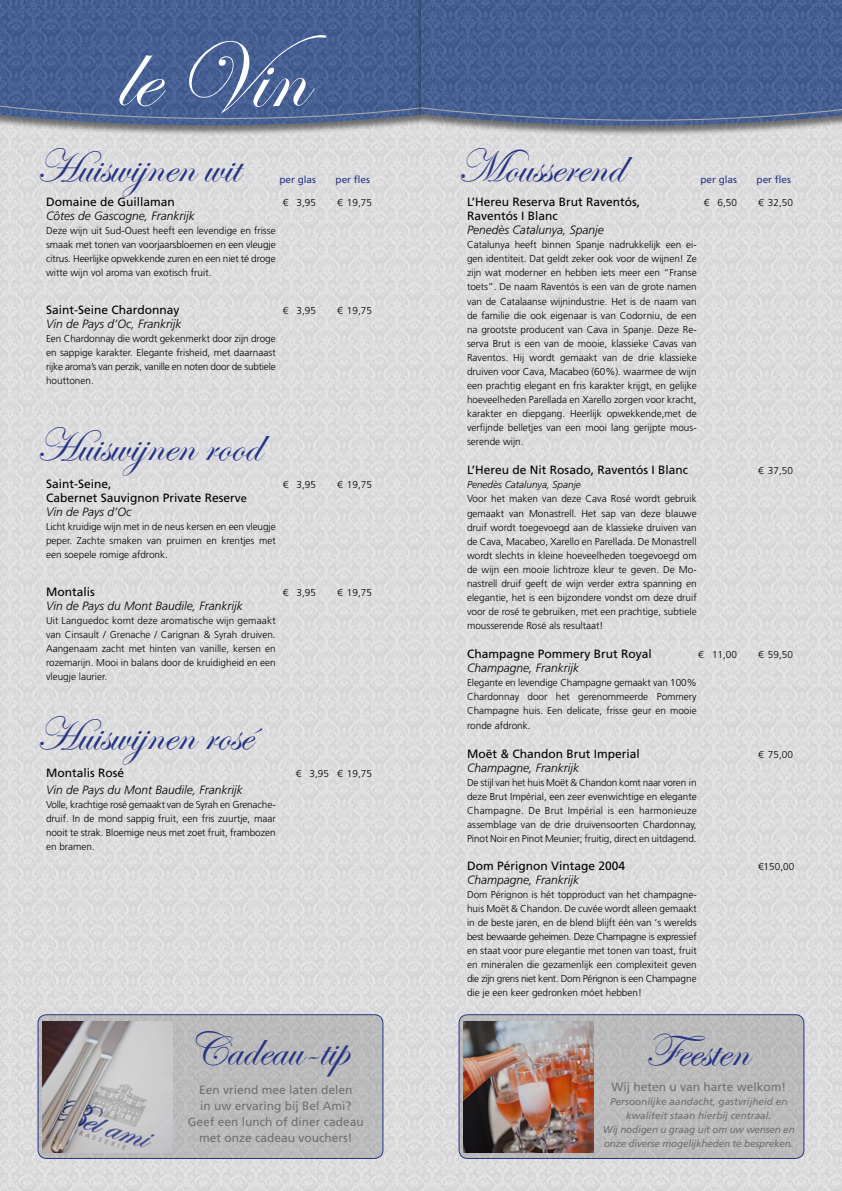
<style>
.page{position:relative;width:842px;height:1191px;background:#fff}
.page>*{position:absolute;margin:0;border:0;box-sizing:border-box;transform-origin:0 0}
.t1{font:101px "Edwardian Script ITC";color:#fff}
.t2{font:48px "Edwardian Script ITC";color:#253483}
.t3{font:12px/14px "Frutiger LT Std";color:#000}
.t4{font:italic 300 12px "Frutiger LT Std";color:#000}
.t5{font:12px/16px "Frutiger LT Std";color:#6f6f6e;text-align:center}
.t6{font:300 10px/14px "Frutiger LT Std";color:#000;text-align:justify}
.t7{font:italic 10px/14px "Frutiger LT Std";color:#6f6f6e;text-align:center}
.t8{font:10px "Frutiger LT Std";color:#253483}
.t9{font:italic 300 10px "Frutiger LT Std";color:#000}
.s1{font-size:11px}
.s2{font-weight:300;font-style:italic}
</style>
<div class="page">
<div style="left:0;top:138px;width:421px;height:1053px;background:#dcdcde"></div>
<div style="left:421px;top:0;width:421px;height:1191px;background:#dcdcde"></div>
<img style="left:0;top:0;width:416px;height:54px">
<img style="left:459px;top:1014px;width:345px;height:144px;border-radius:9px">
<div style="left:459px;top:1014px;width:345px;height:144px;border:1px solid #253483;border-radius:9px"></div>
<svg style="left:38px;top:1014px;width:345px;height:144px;background:#b6b5b7"></svg>
<div style="left:38px;top:1014px;width:345px;height:144px;border:1px solid #253483;border-radius:9px"></div>
<div style="left:416px;top:0;width:426px;height:137px;background:#455f93"></div>
<svg style="left:0;top:54px;width:842px;height:84px"></svg>
<h1 class="t1" style="left:174px;top:20px;width:154px">V</h1>
<h2 class="t2" style="left:36px;top:140px;width:205px">Huiswijnen wit</h2>
<h2 class="t2" style="left:457px;top:140px;width:168px">Mousserend</h2>
<p class="t8" style="left:700px;top:173px;width:38px">per glas</p>
<p class="t8" style="left:757px;top:173px;width:36px">per fles</p>
<p class="t8" style="left:279px;top:173px;width:38px">per glas</p>
<p class="t8" style="left:336px;top:173px;width:36px">per fles</p>
<p class="t3" style="left:46px;top:195px;width:130px">Domaine de Guillaman</p>
<p class="t6" style="left:283px;top:196px;width:35px">€ 3,95</p>
<p class="t6" style="left:337px;top:196px;width:36px">€ 19,75</p>
<p class="t4" style="left:46px;top:209px;width:150px">Côtes de Gascogne, Frankrijk</p>
<p class="t6" style="left:46px;top:224px;width:231px">Deze wijn uit Sud-Ouest heeft een levendige en frisse smaak met tonen van voorjaarsbloemen en een vleugje citrus. Heerlijke opwekkende zuren en een niet té droge witte wijn vol aroma van exotisch fruit.</p>
<p class="t3" style="left:46px;top:303px;width:135px">Saint-Seine Chardonnay</p>
<p class="t6" style="left:283px;top:304px;width:35px">€ 3,95</p>
<p class="t6" style="left:337px;top:304px;width:36px">€ 19,75</p>
<p class="t4" style="left:46px;top:317px;width:137px">Vin de Pays d’Oc, Frankrijk</p>
<p class="t6" style="left:46px;top:332px;width:231px">Een Chardonnay die wordt gekenmerkt door zijn droge en sappige karakter. Elegante frisheid, met daarnaast rijke aroma’s van perzik, vanille en noten door de subtiele houttonen.</p>
<p class="t3" style="left:467px;top:195px;width:174px">L’Hereu Reserva Brut Raventós,</p>
<p class="t6" style="left:704px;top:196px;width:35px">€ 6,50</p>
<p class="t6" style="left:758px;top:196px;width:36px">€ 32,50</p>
<p class="t3" style="left:467px;top:209px;width:92px">Raventós I Blanc</p>
<p class="t4" style="left:467px;top:223px;width:138px">Penedès Catalunya, Spanje</p>
<p class="t6" style="left:467px;top:238px;width:231px">Catalunya heeft binnen Spanje nadrukkelijk een ei&shy;gen identiteit. Dat geldt zeker ook voor de wijnen! Ze zijn wat moderner en hebben iets meer een “Franse toets”. De naam Raventós is een van de grote namen van de Catalaanse wijnindustrie. Het is de naam van de familie die ook eigenaar is van Codorniu, de een na grootste producent van Cava in Spanje. Deze Re&shy;serva Brut is een van de mooie, klassieke Cavas van Raventos. Hij wordt gemaakt van de drie klassieke druiven voor Cava, Macabeo (60%). waarmee de wijn een prachtig elegant en fris karakter krijgt, en gelijke hoeveelheden Parellada en Xarello zorgen voor kracht, karakter en diepgang. Heerlijk opwekkende,met de verfijnde belletjes van een mooi lang gerijpte mous&shy;serende wijn.</p>
<p class="t3" style="left:467px;top:463px;width:222px">L’Hereu de Nit Rosado, Raventós I Blanc</p>
<p class="t6" style="left:758px;top:464px;width:36px">€ 37,50</p>
<p class="t9" style="left:467px;top:479px;width:115px">Penedès Catalunya, Spanje</p>
<p class="t6" style="left:467px;top:492px;width:231px">Voor het maken van deze Cava Rosé wordt gebruik gemaakt van Monastrell. Het sap van deze blauwe druif wordt toegevoegd aan de klassieke druiven van de Cava, Macabeo, Xarello en Parellada. De Monastrell wordt slechts in kleine hoeveelheden toegevoegd om de wijn een mooie lichtroze kleur te geven. De Mo&shy;nastrell druif geeft de wijn verder extra spanning en elegantie, het is een bijzondere vondst om deze druif voor de rosé te gebruiken, met een prachtige, subtiele mousserende Rosé als resultaat!</p>
<p class="t3" style="left:467px;top:647px;width:186px">Champagne Pommery Brut Royal</p>
<p class="t6" style="left:698px;top:648px;width:40px">€ 11,00</p>
<p class="t6" style="left:758px;top:648px;width:36px">€ 59,50</p>
<p class="t4" style="left:467px;top:661px;width:114px">Champagne, Frankrijk</p>
<p class="t6" style="left:467px;top:676px;width:231px">Elegante en levendige Champagne gemaakt van 100% Chardonnay door het gerenommeerde Pommery Champagne huis. Een delicate, frisse geur en mooie ronde afdronk.</p>
<p class="t3" style="left:467px;top:747px;width:174px">Moët &amp; Chandon Brut Imperial</p>
<p class="t6" style="left:758px;top:748px;width:36px">€ 75,00</p>
<p class="t4" style="left:467px;top:761px;width:114px">Champagne, Frankrijk</p>
<p class="t6" style="left:467px;top:776px;width:231px">De stijl van het huis Moët &amp; Chandon komt naar voren in deze Brut Impérial, een zeer evenwichtige en elegante Champagne. De Brut Impérial is een harmonieuze assemblage van de drie druivensoorten Chardonnay, Pinot Noir en Pinot Meunier; fruitig, direct en uitdagend.</p>
<p class="t3" style="left:467px;top:859px;width:160px">Dom Pérignon Vintage 2004</p>
<p class="t6" style="left:758px;top:860px;width:38px">€150,00</p>
<p class="t4" style="left:467px;top:873px;width:114px">Champagne, Frankrijk</p>
<p class="t6" style="left:467px;top:888px;width:231px">Dom Pérignon is hét topproduct van het champagne&shy;huis Moët &amp; Chandon. De cuvée wordt alleen gemaakt in de beste jaren, en de blend blijft één van ‘s werelds best bewaarde geheimen. Deze Champagne is expressief en staat voor pure elegantie met tonen van toast, fruit en mineralen die gezamenlijk een complexiteit geven die zijn grens niet kent. Dom Pérignon is een Champagne die je een keer gedronken móet hebben!</p>
<h2 class="t2" style="left:36px;top:419px;width:227px">Huiswijnen rood</h2>
<p class="t3" style="left:46px;top:477px;width:67px">Saint-Seine,</p>
<p class="t6" style="left:283px;top:478px;width:35px">€ 3,95</p>
<p class="t6" style="left:337px;top:478px;width:36px">€ 19,75</p>
<p class="t3" style="left:46px;top:491px;width:202px">Cabernet Sauvignon Private Reserv<span class="s1">e<br></span><span class="s2">Vin de Pays d’Oc</span></p>
<p class="t6" style="left:46px;top:520px;width:231px">Licht kruidige wijn met in de neus kersen en een vleugje peper. Zachte smaken van pruimen en krentjes met een soepele romige afdronk.</p>
<p class="t3" style="left:46px;top:585px;width:50px">Montalis</p>
<p class="t6" style="left:283px;top:586px;width:35px">€ 3,95</p>
<p class="t6" style="left:337px;top:586px;width:36px">€ 19,75</p>
<p class="t4" style="left:46px;top:599px;width:198px">Vin de Pays du Mont Baudile, Frankrijk</p>
<p class="t6" style="left:46px;top:614px;width:231px">Uit Languedoc komt deze aromatische wijn gemaakt van Cinsault / Grenache / Carignan &amp; Syrah druiven.<br>Aangenaam zacht met hinten van vanille, kersen en rozemarijn. Mooi in balans door de kruidigheid en een vleugje laurier.</p>
<h2 class="t2" style="left:36px;top:708px;width:217px">Huiswijnen rosé</h2>
<p class="t3" style="left:46px;top:766px;width:80px">Montalis Rosé</p>
<p class="t6" style="left:296px;top:767px;width:78px">€ 3,95 € 19,75</p>
<p class="t4" style="left:46px;top:783px;width:198px">Vin de Pays du Mont Baudile, Frankrijk</p>
<p class="t6" style="left:46px;top:798px;width:231px">Volle, krachtige rosé gemaakt van de Syrah en Grenache&shy;druif. In de mond sappig fruit, een fris zuurtje, maar nooit te strak. Bloemige neus met zoet fruit, frambozen en bramen.</p>
<h2 class="t2" style="left:187px;top:1023px;width:162px">Cadeau-tip</h2>
<h2 class="t2" style="left:645px;top:1024px;width:105px">Feesten</h2>
<p class="t5" style="left:188px;top:1082px;width:178px">Een vriend mee laten delen<br>in uw ervaring bij Bel Ami?<br>Geef een lunch of diner cadeau met onze cadeau vouchers!</p>
<p class="t5" style="left:611px;top:1079px;width:176px">Wij heten u van harte welkom!</p>
<p class="t7" style="left:603px;top:1094px;width:193px">Persoonlijke aandacht, gastvrijheid en kwaliteit staan hierbij centraal.<br>Wij nodigen u graag uit om uw wensen en onze diverse mogelijkheden te bespreken.</p>
</div>
